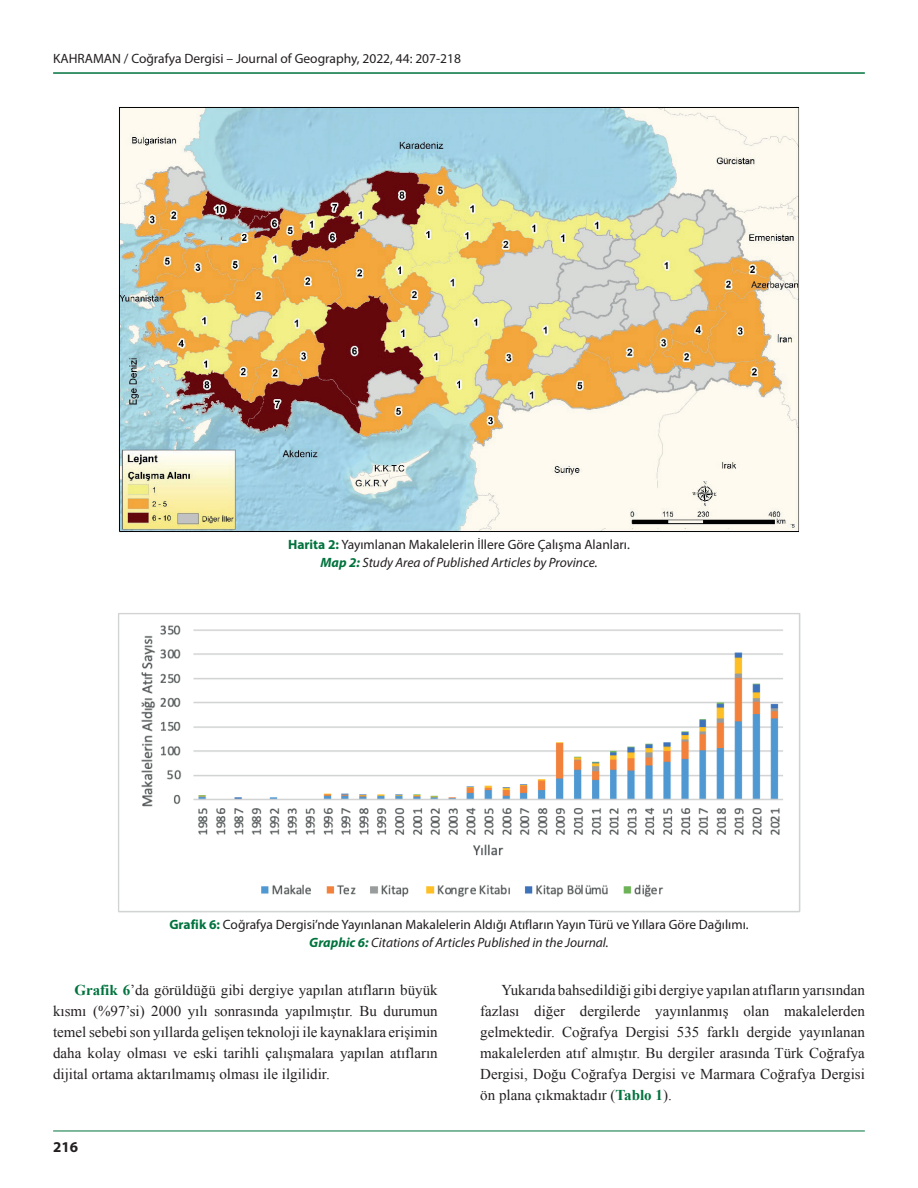
<style>
.page{position:relative;width:918px;height:1188px;background:#fff}
.page>*{position:absolute;margin:0;border:0;box-sizing:border-box;transform-origin:0 0}
.t1{font:15px/21px "Times New Roman";color:#231f20;text-align:justify}
.t2{font:700 15px "Myriad Pro";color:#231f20}
.t3{font:13.5px/17.2px "Myriad Pro";color:#231f20;text-align:center}
.s1{font-weight:700;color:#00733d}
.s2{font-weight:700;font-style:italic;color:#00733d}
.s3{font-style:italic}
</style>
<div class="page">
<hr style="left:53px;top:72px;width:812px;height:2px;background:#00733d">
<hr style="left:53px;top:1131px;width:812px;height:1px;background:#00733d">
<img style="left:119px;top:106px;width:680px;height:426px">
<img style="left:118px;top:613px;width:683px;height:299px">
<p class="t3" style="left:53px;top:50px;width:409px">KAHRAMAN / Coğrafya Dergisi – Journal of Geography, 2022, 44: 207-218</p>
<p class="t3" style="left:288px;top:536px;width:343px"><span class="s1">Harita 2:</span> Yayımlanan Makalelerin İllere Göre Çalışma Alanları.<br><span class="s2">Map 2:</span> <span class="s3">Study Area of Published Articles by Province.</span></p>
<p class="t3" style="left:169px;top:916px;width:581px"><span class="s1">Grafik 6:</span> Coğrafya Dergisi’nde Yayınlanan Makalelerin Aldığı Atıfların Yayın Türü ve Yıllara Göre Dağılımı.<br><span class="s2">Graphic 6:</span> <span class="s3">Citations of Articles Published in the Journal.</span></p>
<p class="t1" style="left:53px;top:979px;width:386px;text-indent:21px"><span class="s1">Grafik 6</span>’da görüldüğü gibi dergiye yapılan atıfların büyük kısmı (%97’si) 2000 yılı sonrasında yapılmıştır. Bu durumun temel sebebi son yıllarda gelişen teknoloji ile kaynaklara erişimin daha kolay olması ve eski tarihli çalışmalara yapılan atıfların dijital ortama aktarılmamış olması ile ilgilidir.</p>
<p class="t1" style="left:480px;top:979px;width:386px;text-indent:21px">Yukarıda bahsedildiği gibi dergiye yapılan atıfların yarısından fazlası diğer dergilerde yayınlanmış olan makalelerden gelmektedir. Coğrafya Dergisi 535 farklı dergide yayınlanan makalelerden atıf almıştır. Bu dergiler arasında Türk Coğrafya Dergisi, Doğu Coğrafya Dergisi ve Marmara Coğrafya Dergisi ön plana çıkmaktadır (<span class="s1">Tablo 1</span>).</p>
<p class="t2" style="left:53px;top:1137px;width:26px">216</p>
</div>
